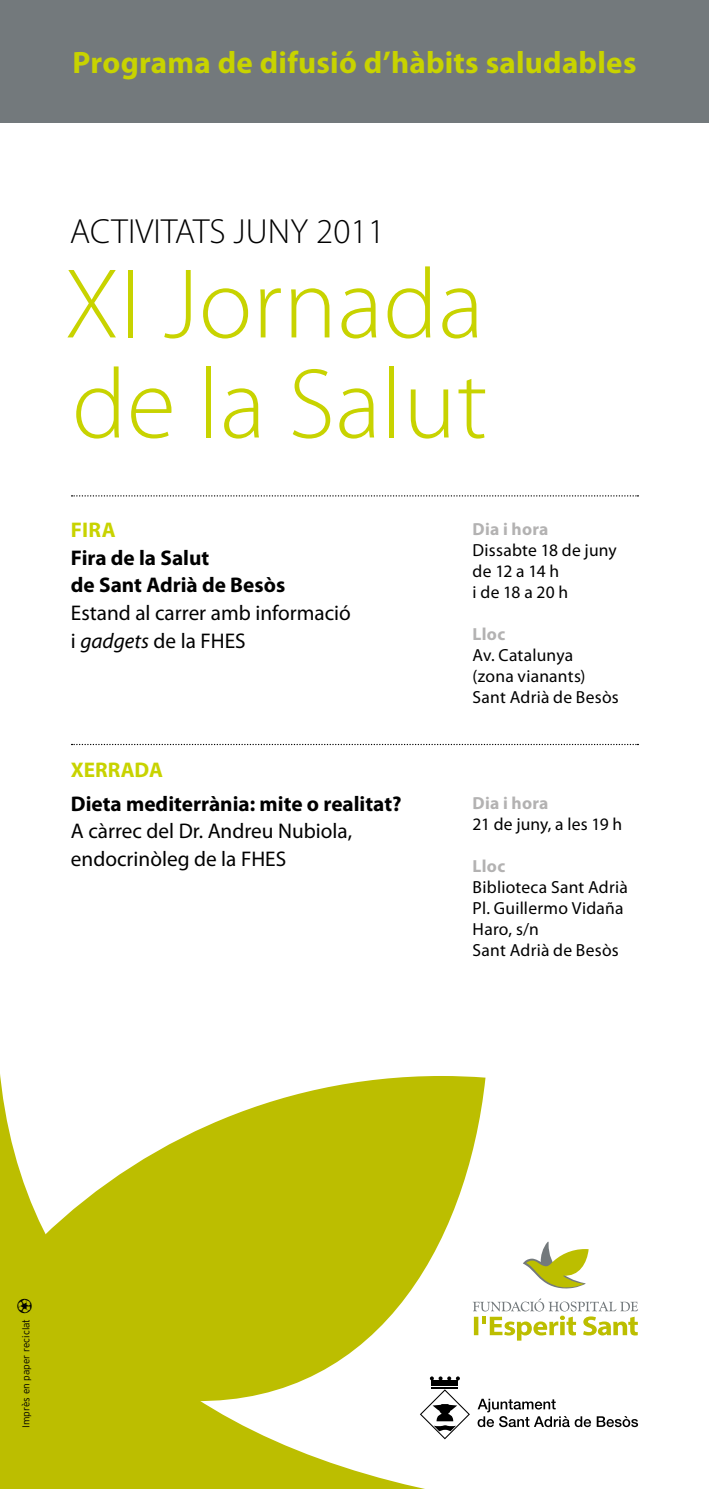
<style>
.page{position:relative;width:709px;height:1489px;background:#fff}
.page>*{position:absolute;margin:0;border:0;box-sizing:border-box;transform-origin:0 0}
.t1{font:300 100px/100px "Myriad Pro";letter-spacing:.005em;color:#c8d300}
.t2{font:300 35px "Myriad Pro";letter-spacing:.005em;color:#000}
.t3{font:700 31px "Myriad Pro";letter-spacing:.01em;color:#c8d300}
.t4{font:21.25px/27.5px "Myriad Pro";color:#000}
.t5{font:700 21.25px/27.5px "Myriad Pro";color:#000}
.t6{font:700 21.25px "Myriad Pro";color:#c8d300}
.t7{font:17.5px/21px "Myriad Pro";letter-spacing:.015em;color:#000}
.t8{font:700 17.5px "Myriad Pro";letter-spacing:.02em;color:#b3b2b2}
.t9{font:300 10px "Interstate";color:#000}
.s1{font-style:italic}
.s2{font-family:"Pictograph One";font-weight:400;font-size:20px}
</style>
<div class="page">
<div style="left:0;top:0;width:709px;height:123px;background:#73797c"></div>
<svg style="left:0;top:1075px;width:485px;height:413px;fill:#bcbe00"></svg>
<svg style="left:472px;top:1298px;width:166px;height:42px"></svg>
<svg style="left:523px;top:1241px;width:65px;height:48px"></svg>
<svg style="left:71px;top:495px;width:567px;height:1px"></svg>
<svg style="left:71px;top:743px;width:567px;height:2px"></svg>
<svg style="left:430px;top:1376px;width:30px;height:4px"></svg>
<hr style="left:431px;top:1382px;width:27px;height:3px;background:#000">
<svg style="left:420px;top:1386px;width:50px;height:53px"></svg>
<svg style="left:477px;top:1398px;width:161px;height:28px"></svg>
<h3 class="t3" style="left:72px;top:42px;width:565px">Programa de difusió d’hàbits saludables</h3>
<h2 class="t2" style="left:70px;top:210px;width:317px">ACTIVITATS JUNY 2011</h2>
<h1 class="t1" style="left:64px;top:253px;width:425px">XI Jornada de la Salut</h1>
<p class="t6" style="left:71px;top:516px;width:46px">FIRA</p>
<p class="t5" style="left:71px;top:543px;width:216px">Fira de la Salut<br>de Sant Adrià de Besòs</p>
<p class="t4" style="left:71px;top:598px;width:281px">Estand al carrer amb informació i <span class="s1">gadgets</span> de la FHES</p>
<p class="t6" style="left:71px;top:756px;width:94px">XERRADA</p>
<p class="t5" style="left:71px;top:789px;width:332px">Dieta mediterrània: mite o realitat?</p>
<p class="t4" style="left:71px;top:817px;width:283px">A càrrec del Dr. Andreu Nubiola, endocrinòleg de la FHES</p>
<p class="t8" style="left:472px;top:517px;width:77px">Dia i hora</p>
<p class="t7" style="left:472px;top:539px;width:146px">Dissabte 18 de juny de 12 a 14 h<br>i de 18 a 20 h</p>
<p class="t8" style="left:472px;top:622px;width:34px">Lloc</p>
<p class="t7" style="left:472px;top:644px;width:148px">Av. Catalunya (zona vianants)<br>Sant Adrià de Besòs</p>
<p class="t8" style="left:472px;top:791px;width:77px">Dia i hora</p>
<p class="t7" style="left:472px;top:813px;width:151px">21 de juny, a les 19 h</p>
<p class="t8" style="left:472px;top:854px;width:34px">Lloc</p>
<p class="t7" style="left:472px;top:876px;width:157px">Biblioteca Sant Adrià<br>Pl. Guillermo Vidaña<br>Haro, s/n<br>Sant Adrià de Besòs</p>
<p class="t9" style="left:20px;top:1427px;width:132px;rotate:-90deg">Imprès en paper reciclat <span class="s2">C</span></p>
</div>
